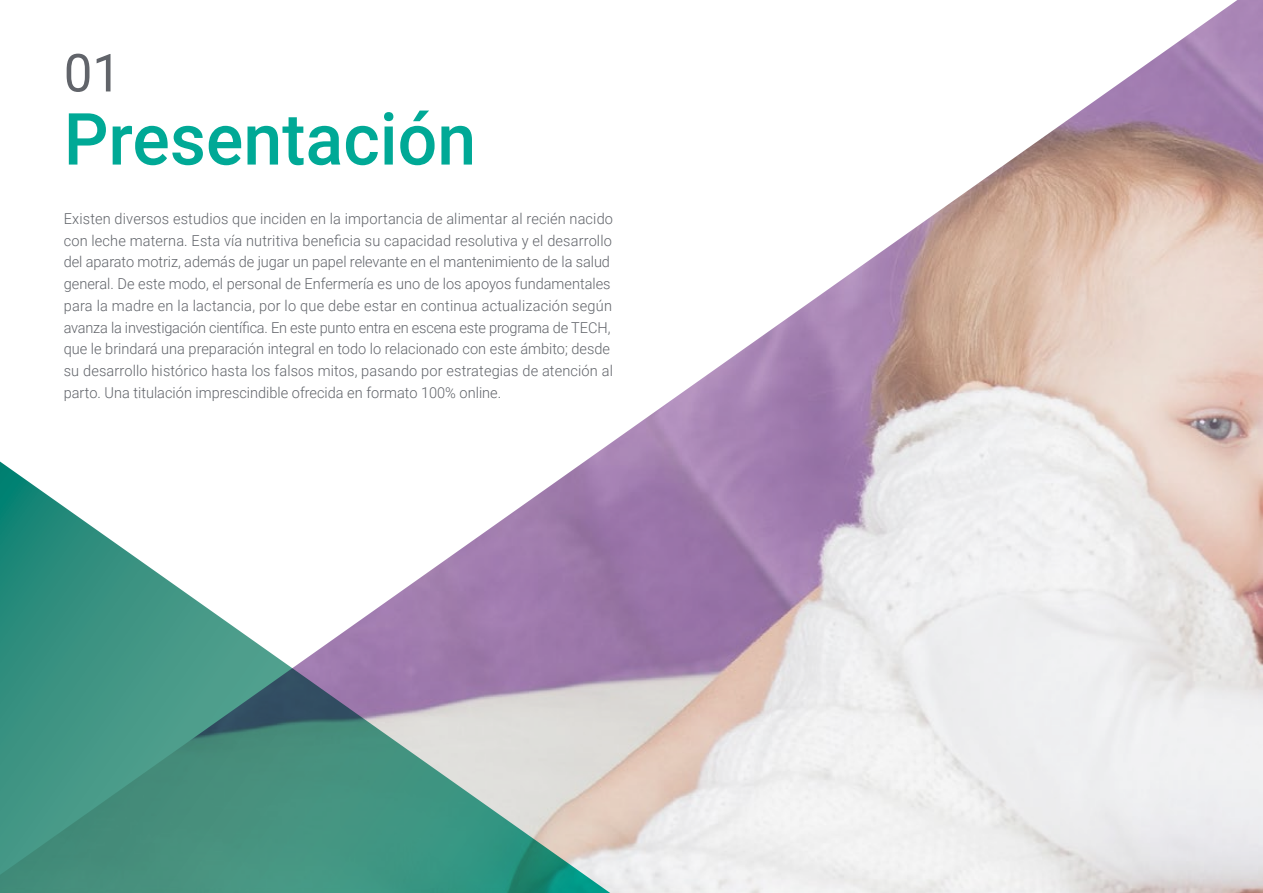
<style>
.page{position:relative;width:1263px;height:893px;background:#fff}
.page>*{position:absolute;margin:0;border:0;box-sizing:border-box;transform-origin:0 0}
.t1{font:500 72px "Roboto";color:#00a996}
.t2{font:52.5px "Roboto";color:#61646a}
.t3{font:300 15px/21.8px "Roboto";color:#61646a}
</style>
<div class="page">
<img style="left:607px;top:0;width:656px;height:893px">
<svg style="left:0;top:446px;width:640px;height:447px"></svg>
<h2 class="t2" style="left:64px;top:36px;width:59px">01</h2>
<h1 class="t1" style="left:64px;top:89px;width:414px">Presentación</h1>
<p class="t3" style="left:64px;top:207px;width:551px">Existen diversos estudios que inciden en la importancia de alimentar al recién nacido con leche materna. Esta vía nutritiva beneficia su capacidad resolutiva y el desarrollo del aparato motriz, además de jugar un papel relevante en el mantenimiento de la salud general. De este modo, el personal de Enfermería es uno de los apoyos fundamentales para la madre en la lactancia, por lo que debe estar en continua actualización según avanza la investigación científica. En este punto entra en escena este programa de TECH, que le brindará una preparación integral en todo lo relacionado con este ámbito; desde su desarrollo histórico hasta los falsos mitos, pasando por estrategias de atención al parto. Una titulación imprescindible ofrecida en formato 100% online.</p>
</div>
